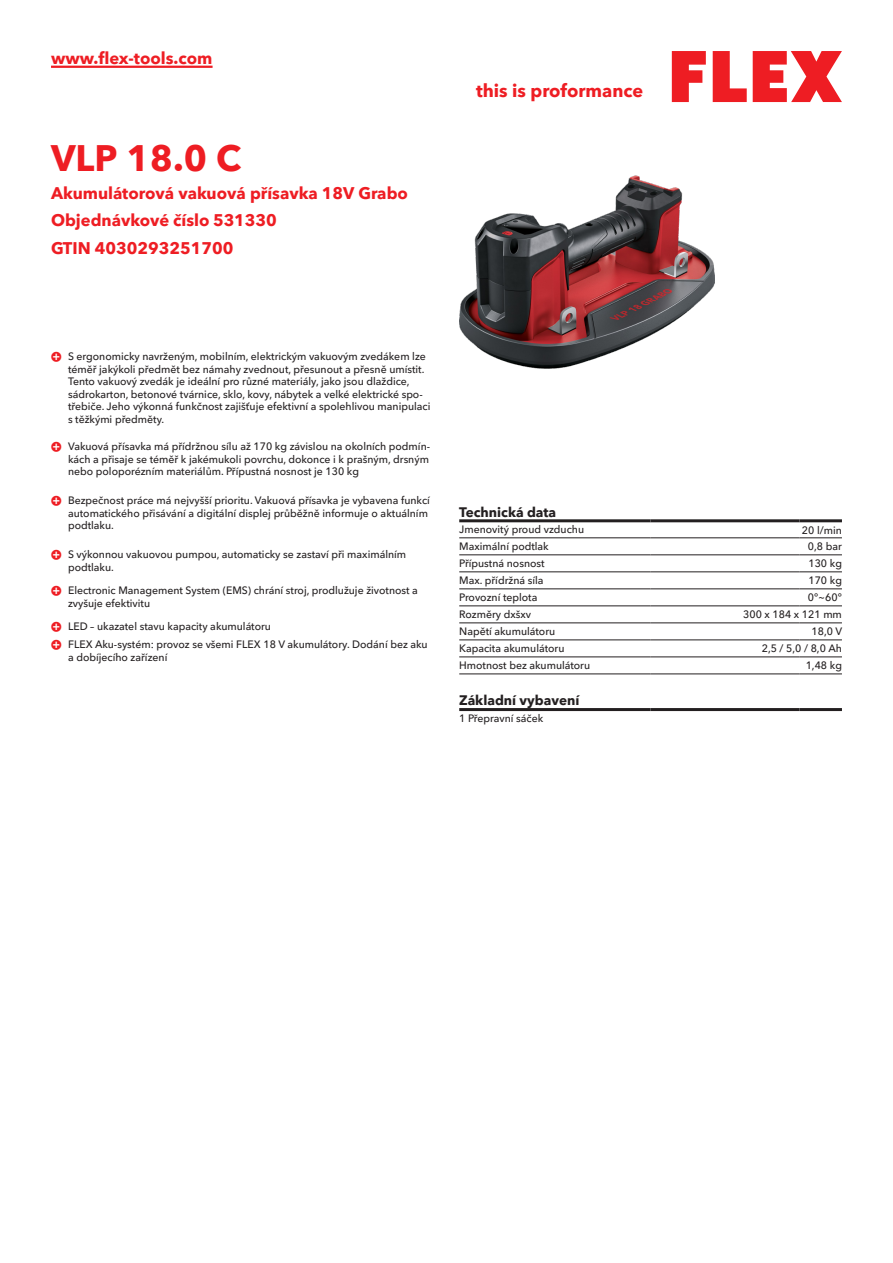
<style>
.page{position:relative;width:893px;height:1263px;background:#fff}
.page>*{position:absolute;margin:0;border:0;box-sizing:border-box;transform-origin:0 0}
.CB_AF_Product-name{font:700 36px "Avenir Next W1 G";color:#ee1d23}
.t1{font:700 18px "Avenir Next W1 G";color:#ee1d23}
.CB_AF_Product-short{font:700 16.5px "Avenir Next W1 G";color:#ee1d23}
.CB_AF_Order-number{font:700 16.5px "Avenir Next W1 G";color:#ee1d23}
.CB_AF_Table-headline{font:700 13.5px "Avenir Next W1 G";color:#231f20}
.CB_AF_Table-specific{font:500 10.5px/12.6px "Avenir Next W1 G";color:#231f20}
</style>
<div class="page">
<svg style="left:672px;top:51px;width:34px;height:51px"></svg>
<svg style="left:713px;top:51px;width:34px;height:51px"></svg>
<svg style="left:753px;top:51px;width:89px;height:51px"></svg>
<hr style="left:51px;top:66px;width:162px;height:2px;background:#ee1d23">
<img style="left:459px;top:175px;width:255px;height:194px">
<hr style="left:459px;top:538px;width:192px;height:1px;background:#231f20">
<hr style="left:651px;top:538px;width:148px;height:1px;background:#231f20">
<hr style="left:799px;top:538px;width:43px;height:1px;background:#231f20">
<hr style="left:459px;top:555px;width:192px;height:1px;background:#231f20">
<hr style="left:651px;top:555px;width:148px;height:1px;background:#231f20">
<hr style="left:799px;top:555px;width:43px;height:1px;background:#231f20">
<hr style="left:459px;top:572px;width:192px;height:1px;background:#231f20">
<hr style="left:651px;top:572px;width:148px;height:1px;background:#231f20">
<hr style="left:799px;top:572px;width:43px;height:1px;background:#231f20">
<hr style="left:459px;top:589px;width:192px;height:1px;background:#231f20">
<hr style="left:651px;top:589px;width:148px;height:1px;background:#231f20">
<hr style="left:799px;top:589px;width:43px;height:1px;background:#231f20">
<hr style="left:459px;top:606px;width:192px;height:1px;background:#231f20">
<hr style="left:651px;top:606px;width:148px;height:1px;background:#231f20">
<hr style="left:799px;top:606px;width:43px;height:1px;background:#231f20">
<hr style="left:459px;top:623px;width:192px;height:1px;background:#231f20">
<hr style="left:651px;top:623px;width:148px;height:1px;background:#231f20">
<hr style="left:799px;top:623px;width:43px;height:1px;background:#231f20">
<hr style="left:459px;top:640px;width:192px;height:1px;background:#231f20">
<hr style="left:651px;top:640px;width:148px;height:1px;background:#231f20">
<hr style="left:799px;top:640px;width:43px;height:1px;background:#231f20">
<hr style="left:459px;top:657px;width:192px;height:1px;background:#231f20">
<hr style="left:651px;top:657px;width:148px;height:1px;background:#231f20">
<hr style="left:799px;top:657px;width:43px;height:1px;background:#231f20">
<hr style="left:459px;top:674px;width:192px;height:1px;background:#231f20">
<hr style="left:651px;top:674px;width:148px;height:1px;background:#231f20">
<hr style="left:799px;top:674px;width:43px;height:1px;background:#231f20">
<hr style="left:459px;top:519px;width:192px;height:3px;background:#231f20">
<hr style="left:651px;top:519px;width:148px;height:3px;background:#231f20">
<hr style="left:799px;top:519px;width:43px;height:3px;background:#231f20">
<hr style="left:459px;top:708px;width:192px;height:3px;background:#231f20">
<hr style="left:651px;top:708px;width:148px;height:3px;background:#231f20">
<hr style="left:799px;top:708px;width:43px;height:3px;background:#231f20">
<h3 class="CB_AF_Product-short" style="left:51px;top:45px;width:163px">www.flex-tools.com</h3>
<p class="CB_AF_Product-name" style="left:51px;top:130px;width:192px">VLP 18.0 C</p>
<p class="CB_AF_Product-short" style="left:51px;top:180px;width:358px">Akumulátorová vakuová přísavka 18V Grabo</p>
<p class="CB_AF_Order-number" style="left:51px;top:207px;width:227px">Objednávkové číslo 531330</p>
<p class="CB_AF_Order-number" style="left:51px;top:235px;width:184px">GTIN 4030293251700</p>
<h2 class="t1" style="left:476px;top:77px;width:169px">this is proformance</h2>
<p class="CB_AF_Table-specific" style="left:68px;top:349px;width:364px">S ergonomicky navrženým, mobilním, elektrickým vakuovým zvedákem lze téměř jakýkoli předmět bez námahy zvednout, přesunout a přesně umístit.<br>Tento vakuový zvedák je ideální pro různé materiály, jako jsou dlaždice, sádrokarton, betonové tvárnice, sklo, kovy, nábytek a velké elektrické spo&shy;třebiče. Jeho výkonná funkčnost zajišťuje efektivní a spolehlivou manipulaci s těžkými předměty.</p>
<p class="CB_AF_Table-specific" style="left:68px;top:439px;width:364px;text-align:justify">Vakuová přísavka má přídržnou sílu až 170 kg závislou na okolních podmín&shy;kách a přisaje se téměř k jakémukoli povrchu, dokonce i k prašným, drsným nebo poloporézním materiálům. Přípustná nosnost je 130 kg</p>
<p class="CB_AF_Table-specific" style="left:68px;top:493px;width:363px">Bezpečnost práce má nejvyšší prioritu. Vakuová přísavka je vybavena funkcí automatického přisávání a digitální displej průběžně informuje o aktuálním podtlaku.</p>
<p class="CB_AF_Table-specific" style="left:68px;top:547px;width:340px">S výkonnou vakuovou pumpou, automaticky se zastaví při maximálním podtlaku.</p>
<p class="CB_AF_Table-specific" style="left:68px;top:583px;width:351px">Electronic Management System (EMS) chrání stroj, prodlužuje životnost a zvyšuje efektivitu</p>
<p class="CB_AF_Table-specific" style="left:68px;top:619px;width:204px">LED – ukazatel stavu kapacity akumulátoru</p>
<p class="CB_AF_Table-specific" style="left:68px;top:637px;width:361px">FLEX Aku-systém: provoz se všemi FLEX 18 V akumulátory. Dodání bez aku a dobíjecího zařízení</p>
<p class="CB_AF_Table-headline" style="left:459px;top:501px;width:98px">Technická data</p>
<p class="CB_AF_Table-specific" style="left:459px;top:522px;width:126px">Jmenovitý proud vzduchu</p>
<p class="CB_AF_Table-specific" style="left:802px;top:523px;width:41px">20 l/min</p>
<p class="CB_AF_Table-specific" style="left:459px;top:539px;width:91px">Maximální podtlak</p>
<p class="CB_AF_Table-specific" style="left:808px;top:539px;width:36px">0,8 bar</p>
<p class="CB_AF_Table-specific" style="left:459px;top:556px;width:87px">Přípustná nosnost</p>
<p class="CB_AF_Table-specific" style="left:808px;top:556px;width:35px">130 kg</p>
<p class="CB_AF_Table-specific" style="left:459px;top:573px;width:86px">Max. přídržná síla</p>
<p class="CB_AF_Table-specific" style="left:808px;top:573px;width:35px">170 kg</p>
<p class="CB_AF_Table-specific" style="left:459px;top:590px;width:80px">Provozní teplota</p>
<p class="CB_AF_Table-specific" style="left:808px;top:590px;width:36px">0°~60°</p>
<p class="CB_AF_Table-specific" style="left:459px;top:607px;width:73px">Rozměry dxšxv</p>
<p class="CB_AF_Table-specific" style="left:743px;top:607px;width:100px">300 x 184 x 121 mm</p>
<p class="CB_AF_Table-specific" style="left:459px;top:624px;width:97px">Napětí akumulátoru</p>
<p class="CB_AF_Table-specific" style="left:811px;top:624px;width:32px">18,0 V</p>
<p class="CB_AF_Table-specific" style="left:459px;top:641px;width:107px">Kapacita akumulátoru</p>
<p class="CB_AF_Table-specific" style="left:762px;top:641px;width:82px">2,5 / 5,0 / 8,0 Ah</p>
<p class="CB_AF_Table-specific" style="left:459px;top:658px;width:132px">Hmotnost bez akumulátoru</p>
<p class="CB_AF_Table-specific" style="left:806px;top:658px;width:38px">1,48 kg</p>
<p class="CB_AF_Table-headline" style="left:459px;top:689px;width:122px">Základní vybavení</p>
<p class="CB_AF_Table-specific" style="left:459px;top:711px;width:86px">1 Přepravní sáček</p>
</div>
